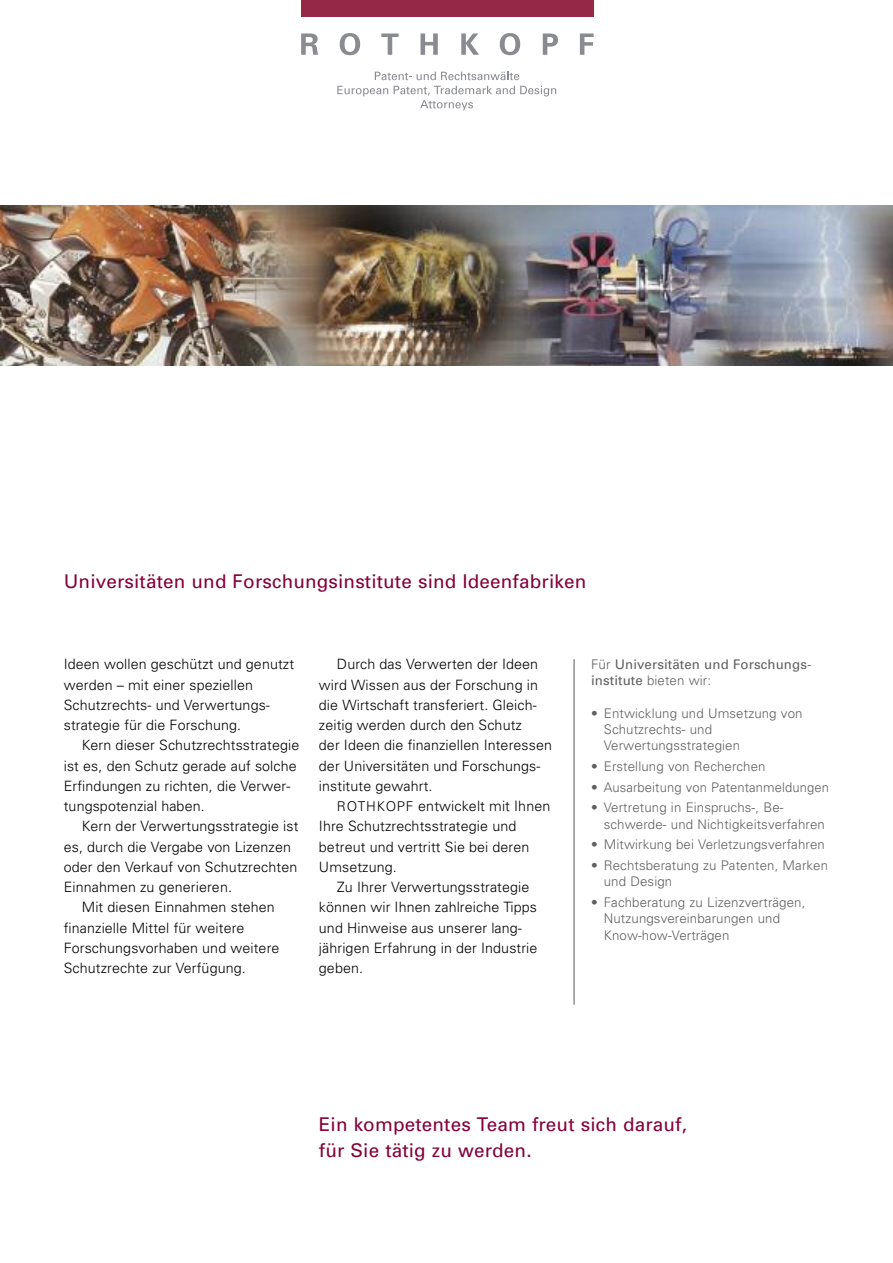
<style>
.page{position:relative;width:893px;height:1263px;background:#fff}
.page>*{position:absolute;margin:0;border:0;box-sizing:border-box;transform-origin:0 0}
.t1{font:18.9px/25.5px "Univers";letter-spacing:.01em;color:#84003a}
.t2{font:300 14.25px/20.2px "Univers";letter-spacing:.01em;color:#000}
.t3{font:300 13.2px/16.2px "Univers";letter-spacing:.01em;color:#5f5f5f}
.t4{font:13.2px/16.2px "Univers";letter-spacing:.01em;color:#5f5f5f}
.s1{font-size:13.5px}
.s2{font-weight:300}
</style>
<div class="page">
<hr style="left:573px;top:659px;width:2px;height:345px;background:#5f5f5f">
<div style="left:301px;top:0;width:292px;height:17px;background:#952846"></div>
<svg style="left:301px;top:33px;width:17px;height:22px"></svg>
<svg style="left:340px;top:33px;width:20px;height:22px"></svg>
<svg style="left:381px;top:33px;width:18px;height:22px"></svg>
<svg style="left:421px;top:33px;width:17px;height:22px"></svg>
<svg style="left:461px;top:33px;width:18px;height:22px"></svg>
<svg style="left:500px;top:33px;width:20px;height:22px"></svg>
<svg style="left:543px;top:33px;width:15px;height:22px"></svg>
<svg style="left:580px;top:33px;width:14px;height:22px"></svg>
<svg style="left:375px;top:72px;width:144px;height:8px"></svg>
<svg style="left:337px;top:86px;width:51px;height:10px"></svg>
<svg style="left:394px;top:86px;width:162px;height:24px"></svg>
<img style="left:0;top:206px;width:893px;height:160px">
<h1 class="t1" style="left:64px;top:570px;width:524px">Universitäten und Forschungsinstitute sind Ideenfabriken</h1>
<p class="t2" style="left:64px;top:655px;width:232px">Ideen wollen geschützt und genutzt werden – mit einer speziellen<br>Schutzrechts- und Verwertungs&shy;strategie für die Forschung.</p>
<p class="t2" style="left:64px;top:736px;width:237px;text-indent:18px">Kern dieser Schutzrechtsstrategie ist es, den Schutz gerade auf solche Erfindungen zu richten, die Verwer&shy;tungspotenzial haben.</p>
<p class="t2" style="left:82px;top:817px;width:218px">Kern der Verwertungsstrategie ist</p>
<p class="t2" style="left:64px;top:838px;width:229px">es, durch die Vergabe von Lizenzen</p>
<p class="t2" style="left:64px;top:858px;width:235px">oder den Verkauf von Schutzrechten</p>
<p class="t2" style="left:64px;top:878px;width:170px">Einnahmen zu generieren.</p>
<p class="t2" style="left:82px;top:898px;width:195px">Mit diesen Einnahmen stehen</p>
<p class="t2" style="left:64px;top:919px;width:182px">finanzielle Mittel für weitere</p>
<p class="t2" style="left:64px;top:939px;width:217px">Forschungsvorhaben und weitere</p>
<p class="t2" style="left:64px;top:959px;width:183px">Schutzrechte zur Verfügung.</p>
<p class="t2" style="left:319px;top:655px;width:235px;text-indent:18px">Durch das Verwerten der Ideen wird Wissen aus der Forschung in die Wirtschaft transferiert. Gleich&shy;zeitig werden durch den Schutz<br>der Ideen die finanziellen Interessen der Universitäten und Forschungs&shy;institute gewahrt.</p>
<p class="t2" style="left:319px;top:797px;width:233px;text-indent:18px"><span class="s1">ROTHKOPF</span> entwickelt mit Ihnen<br>Ihre Schutzrechtsstrategie und betreut und vertritt Sie bei deren<br>Umsetzung.</p>
<p class="t2" style="left:319px;top:878px;width:220px;text-indent:18px">Zu Ihrer Verwertungsstrategie können wir Ihnen zahlreiche Tipps und Hinweise aus unserer lang&shy;jährigen Erfahrung in der Industrie geben.</p>
<p class="t4" style="left:591px;top:657px;width:222px"><span class="s2">Für</span> Universitäten und Forschungs&shy;institute <span class="s2">bieten wir:</span></p>
<p class="t3" style="left:604px;top:706px;width:200px;text-indent:-13px">• Entwicklung und Umsetzung von<br>Schutzrechts- und<br>Verwertungsstrategien</p>
<p class="t3" style="left:591px;top:759px;width:176px">• Erstellung von Recherchen</p>
<p class="t3" style="left:591px;top:780px;width:240px">• Ausarbeitung von Patentanmeldungen</p>
<p class="t3" style="left:604px;top:801px;width:223px;text-indent:-13px">• Vertretung in Einspruchs-, Be&shy;schwerde- und Nichtigkeitsverfahren</p>
<p class="t3" style="left:591px;top:838px;width:235px">• Mitwirkung bei Verletzungsverfahren</p>
<p class="t3" style="left:604px;top:858px;width:226px;text-indent:-13px">• Rechtsberatung zu Patenten, Marken und Design</p>
<p class="t3" style="left:604px;top:895px;width:203px;text-indent:-13px">• Fachberatung zu Lizenzverträgen,<br>Nutzungsvereinbarungen und<br>Know-how-Verträgen</p>
<h1 class="t1" style="left:319px;top:1113px;width:370px">Ein kompetentes Team freut sich darauf, für Sie tätig zu werden.</h1>
</div>
